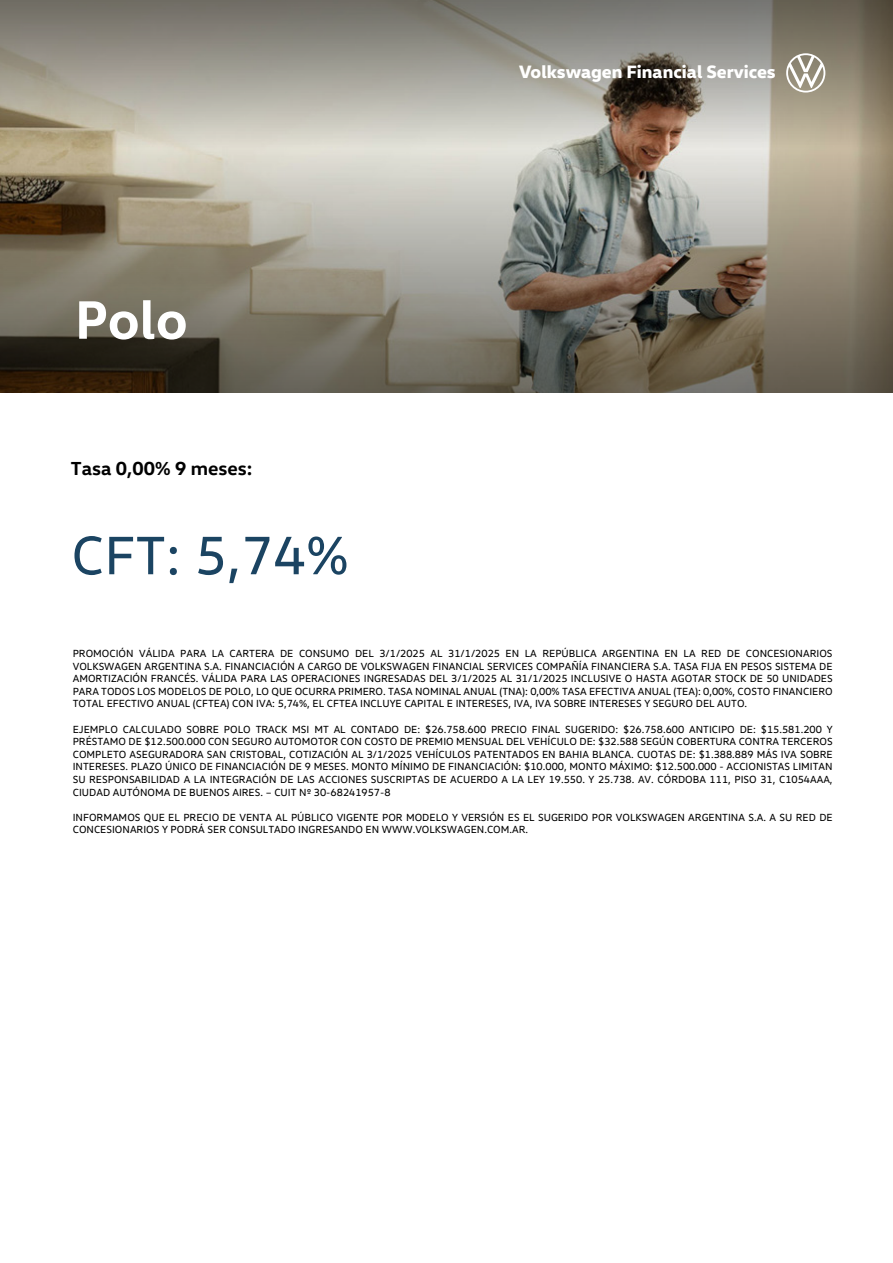
<style>
.page{position:relative;width:893px;height:1263px;background:#fff}
.page>*{position:absolute;margin:0;border:0;box-sizing:border-box;transform-origin:0 0}
.t1{font:55.05px "VW Head";color:#1b4462}
.t2{font:700 55.05px "VW Head";color:#fff}
.t3{font:700 19.2px "VW Head";color:#000}
.t4{font:800 18.15px "VW Head";color:#fff}
.t5{font:10.5px/12.6px "VW Head";color:#000;text-align:justify}
</style>
<div class="page">
<svg style="left:0;top:0;width:893px;height:148px;background:#9b968b"></svg>
<svg style="left:0;top:148px;width:893px;height:245px;background:#878173"></svg>
<svg style="left:786px;top:53px;width:39px;height:40px"></svg>
<h1 class="t2" style="left:75px;top:284px;width:114px">Polo</h1>
<h2 class="t3" style="left:71px;top:456px;width:183px">Tasa 0,00% 9 meses:</h2>
<h1 class="t1" style="left:71px;top:521px;width:279px">CFT: 5,74%</h1>
<h3 class="t4" style="left:519px;top:60px;width:258px">Volkswagen Financial Services</h3>
<p class="t5" style="left:73px;top:647px;width:761px">PROMOCIÓN VÁLIDA PARA LA CARTERA DE CONSUMO DEL 3/1/2025 AL 31/1/2025 EN LA REPÚBLICA ARGENTINA EN LA RED DE CONCESIONARIOS VOLKSWAGEN ARGENTINA S.A. FINANCIACIÓN A CARGO DE VOLKSWAGEN FINANCIAL SERVICES COMPAÑÍA FINANCIERA S.A. TASA FIJA EN PESOS SISTEMA DE AMORTIZACIÓN FRANCÉS. VÁLIDA PARA LAS OPERACIONES INGRESADAS DEL 3/1/2025 AL 31/1/2025 INCLUSIVE O HASTA AGOTAR STOCK DE 50 UNIDADES PARA TODOS LOS MODELOS DE POLO, LO QUE OCURRA PRIMERO. TASA NOMINAL ANUAL (TNA): 0,00% TASA EFECTIVA ANUAL (TEA): 0,00%, COSTO FINANCIERO TOTAL EFECTIVO ANUAL (CFTEA) CON IVA: 5,74%, EL CFTEA INCLUYE CAPITAL E INTERESES, IVA, IVA SOBRE INTERESES Y SEGURO DEL AUTO.</p>
<p class="t5" style="left:73px;top:722px;width:761px">EJEMPLO CALCULADO SOBRE POLO TRACK MSI MT AL CONTADO DE: $26.758.600 PRECIO FINAL SUGERIDO: $26.758.600 ANTICIPO DE: $15.581.200 Y PRÉSTAMO DE $12.500.000 CON SEGURO AUTOMOTOR CON COSTO DE PREMIO MENSUAL DEL VEHÍCULO DE: $32.588 SEGÚN COBERTURA CONTRA TERCEROS COMPLETO ASEGURADORA SAN CRISTOBAL, COTIZACIÓN AL 3/1/2025 VEHÍCULOS PATENTADOS EN BAHIA BLANCA. CUOTAS DE: $1.388.889 MÁS IVA SOBRE INTERESES. PLAZO ÚNICO DE FINANCIACIÓN DE 9 MESES. MONTO MÍNIMO DE FINANCIACIÓN: $10.000, MONTO MÁXIMO: $12.500.000 - ACCIONISTAS LIMITAN SU RESPONSABILIDAD A LA INTEGRACIÓN DE LAS ACCIONES SUSCRIPTAS DE ACUERDO A LA LEY 19.550. Y 25.738. AV. CÓRDOBA 111, PISO 31, C1054AAA, CIUDAD AUTÓNOMA DE BUENOS AIRES. – CUIT Nº 30-68241957-8</p>
<p class="t5" style="left:73px;top:811px;width:761px">INFORMAMOS QUE EL PRECIO DE VENTA AL PÚBLICO VIGENTE POR MODELO Y VERSIÓN ES EL SUGERIDO POR VOLKSWAGEN ARGENTINA S.A. A SU RED DE<br>CONCESIONARIOS Y PODRÁ SER CONSULTADO INGRESANDO EN WWW.VOLKSWAGEN.COM.AR.</p>
</div>
